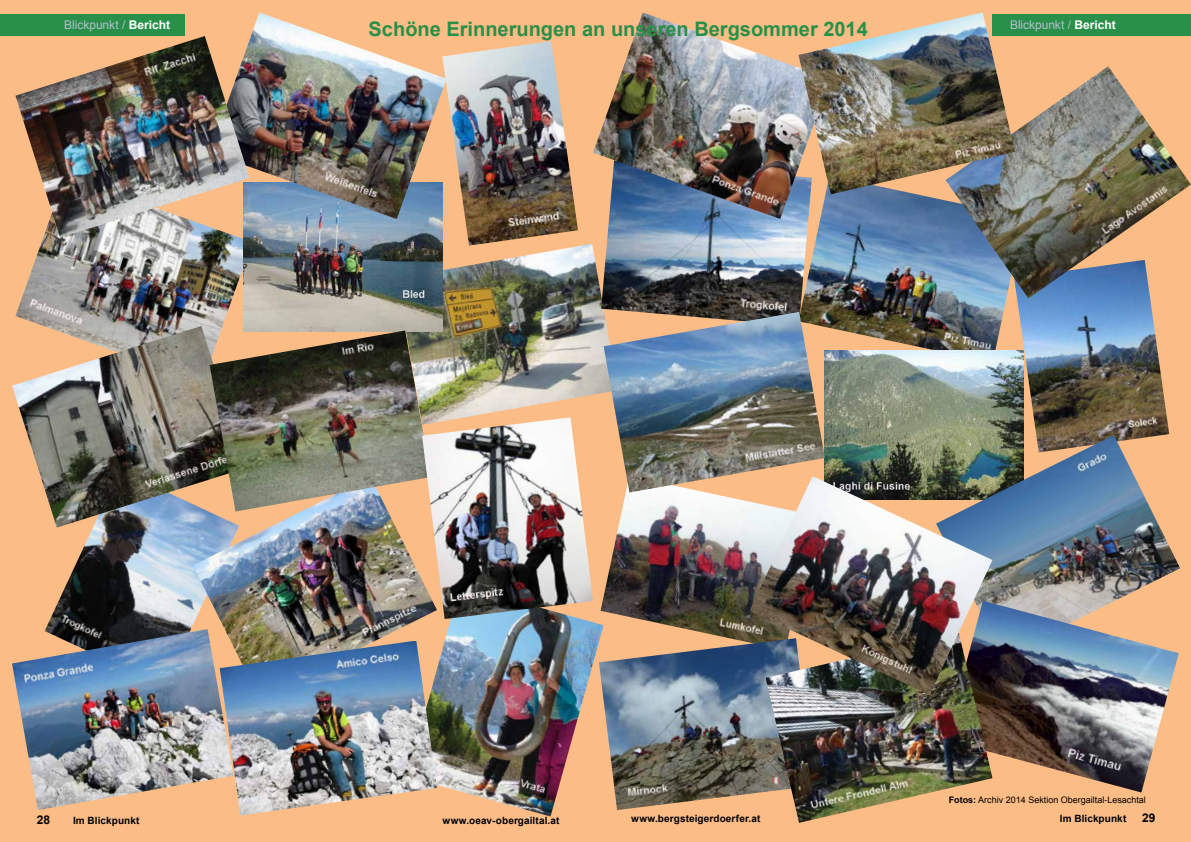
<style>
.page{position:relative;width:1191px;height:842px;background:#fcbc86}
.page>*{position:absolute;margin:0;border:0;box-sizing:border-box;transform-origin:0 0}
.t1{font:700 20px "Arial";color:#289048}
.t2{font:12px "Arial";letter-spacing:-.005em;color:#b4bed0}
.t3{font:700 12px "Arial";color:#000}
.t4{font:700 10px "Arial";letter-spacing:.01em;color:#000}
.t5{font:9px "Arial";color:#000}
.s1{font-weight:700;color:#fff}
.s2{font-weight:700}
</style>
<div class="page">
<div style="left:0;top:14px;width:184px;height:22px;background:#289048"></div>
<img style="left:437px;top:619px;width:163px;height:197px">
<img style="left:45px;top:528px;width:148px;height:101px">
<img style="left:431px;top:244px;width:172px;height:173px">
<img style="left:15px;top:238px;width:229px;height:88px">
<img style="left:244px;top:219px;width:198px;height:112px">
<img style="left:442px;top:41px;width:136px;height:205px">
<img style="left:12px;top:326px;width:234px;height:202px">
<img style="left:193px;top:477px;width:229px;height:163px">
<img style="left:210px;top:330px;width:221px;height:181px">
<img style="left:422px;top:417px;width:171px;height:202px">
<img style="left:233px;top:640px;width:204px;height:175px">
<img style="left:12px;top:629px;width:221px;height:181px">
<img style="left:249px;top:12px;width:197px;height:207px">
<img style="left:15px;top:36px;width:234px;height:202px">
<div style="left:992px;top:14px;width:199px;height:22px;background:#289048"></div>
<img style="left:600px;top:492px;width:149px;height:146px">
<img style="left:1023px;top:298px;width:146px;height:137px">
<img style="left:601px;top:219px;width:197px;height:107px">
<img style="left:593px;top:12px;width:205px;height:207px">
<img style="left:798px;top:194px;width:225px;height:156px">
<img style="left:945px;top:66px;width:246px;height:232px">
<img style="left:825px;top:350px;width:198px;height:126px">
<img style="left:603px;top:312px;width:222px;height:180px">
<img style="left:936px;top:435px;width:244px;height:221px">
<img style="left:599px;top:638px;width:166px;height:172px">
<img style="left:798px;top:12px;width:217px;height:182px">
<img style="left:992px;top:601px;width:186px;height:191px">
<img style="left:765px;top:695px;width:227px;height:128px">
<img style="left:749px;top:476px;width:243px;height:219px">
<p class="t2" style="left:64px;top:17px;width:107px">Blickpunkt / <span class="s1">Bericht</span></p>
<h1 class="t1" style="left:369px;top:16px;width:501px">Schöne Erinnerungen an unseren Bergsommer 2014</h1>
<p class="t2" style="left:1010px;top:17px;width:107px">Blickpunkt / <span class="s1">Bericht</span></p>
<p class="t5" style="left:948px;top:793px;width:199px"><span class="s2">Fotos:</span> Archiv 2014 Sektion Obergailtal-Lesachtal</p>
<p class="t3" style="left:37px;top:811px;width:15px">28</p>
<p class="t4" style="left:73px;top:813px;width:68px">Im Blickpunkt</p>
<p class="t4" style="left:442px;top:813px;width:118px">www.oeav-obergailtal.at</p>
<p class="t4" style="left:631px;top:812px;width:131px">www.bergsteigerdoerfer.at</p>
<p class="t4" style="left:1059px;top:812px;width:68px">Im Blickpunkt</p>
<p class="t3" style="left:1142px;top:810px;width:15px">29</p>
</div>
